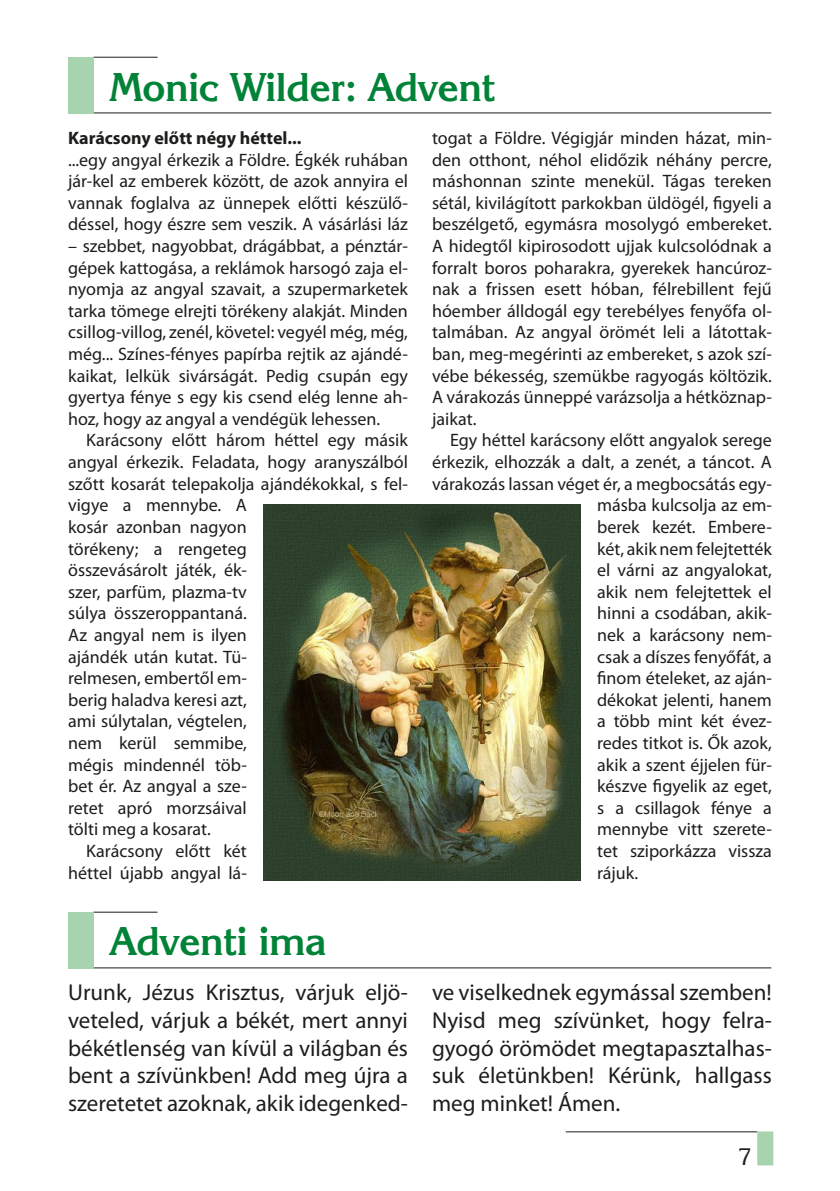
<style>
.page{position:relative;width:840px;height:1191px;background:#fff}
.page>*{position:absolute;margin:0;border:0;box-sizing:border-box;transform-origin:0 0}
.t1{font:40px "Korinna HU Bold";color:#008237}
.t2{font:24px "Korinna HU";color:#1d1d1b}
.t3{font:23px/27.6px "Myriad Pro";color:#1d1d1b;text-align:justify}
.t4{font:18px/21.6px "Myriad Pro";color:#1d1d1b;text-align:justify}
.t5{font:700 18px "Myriad Pro";color:#1d1d1b}
</style>
<div class="page">
<hr style="left:565px;top:1131px;width:191px;height:1px;background:#1d1d1b">
<div style="left:756px;top:1131px;width:16px;height:34px;background:#a8d3af"></div>
<hr style="left:93px;top:57px;width:64px;height:1px;background:#1d1d1b">
<hr style="left:93px;top:112px;width:677px;height:1px;background:#1d1d1b">
<div style="left:68px;top:57px;width:25px;height:56px;background:#a8d3af"></div>
<hr style="left:93px;top:911px;width:64px;height:1px;background:#1d1d1b">
<hr style="left:93px;top:967px;width:677px;height:1px;background:#1d1d1b">
<div style="left:68px;top:911px;width:25px;height:57px;background:#a8d3af"></div>
<img style="left:264px;top:505px;width:316px;height:375px">
<h1 class="t1" style="left:110px;top:62px;width:386px">Monic Wilder: Advent</h1>
<p class="t5" style="left:68px;top:126px;width:235px">Karácsony előtt négy héttel...</p>
<p class="t4" style="left:68px;top:148px;width:341px">...egy angyal érkezik a Földre. Égkék ruhában jár-kel az emberek között, de azok annyira el vannak foglalva az ünnepek előtti készülő&shy;déssel, hogy észre sem veszik. A vásárlási láz</p>
<p class="t4" style="left:68px;top:235px;width:341px">– szebbet, nagyobbat, drágábbat, a pénztár&shy;gépek kattogása, a reklámok harsogó zaja el&shy;nyomja az angyal szavait, a szupermarketek tarka tömege elrejti törékeny alakját. Minden csillog-villog, zenél, követel: vegyél még, még, még... Színes-fényes papírba rejtik az ajándé&shy;kaikat, lelkük sivárságát. Pedig csupán egy gyertya fénye s egy kis csend elég lenne ah&shy;hoz, hogy az angyal a vendégük lehessen.</p>
<p class="t4" style="left:86px;top:429px;width:323px">Karácsony előtt három héttel egy másik</p>
<p class="t4" style="left:68px;top:451px;width:341px">angyal érkezik. Feladata, hogy aranyszálból</p>
<p class="t4" style="left:68px;top:472px;width:341px">szőtt kosarát telepakolja ajándékokkal, s fel-</p>
<p class="t4" style="left:68px;top:494px;width:180px">vigye a mennybe. A</p>
<p class="t4" style="left:68px;top:516px;width:180px">kosár azonban nagyon</p>
<p class="t4" style="left:68px;top:537px;width:180px">törékeny; a rengeteg</p>
<p class="t4" style="left:68px;top:559px;width:180px">összevásárolt játék, ék-</p>
<p class="t4" style="left:68px;top:580px;width:180px">szer, parfüm, plazma-tv</p>
<p class="t4" style="left:68px;top:602px;width:180px">súlya összeroppantaná.</p>
<p class="t4" style="left:68px;top:624px;width:180px">Az angyal nem is ilyen</p>
<p class="t4" style="left:68px;top:645px;width:180px">ajándék után kutat. Tü-</p>
<p class="t4" style="left:68px;top:667px;width:180px">relmesen, embertől em-</p>
<p class="t4" style="left:68px;top:688px;width:180px">berig haladva keresi azt,</p>
<p class="t4" style="left:68px;top:710px;width:180px">ami súlytalan, végtelen,</p>
<p class="t4" style="left:68px;top:732px;width:180px">nem kerül semmibe,</p>
<p class="t4" style="left:68px;top:753px;width:180px">mégis mindennél töb-</p>
<p class="t4" style="left:68px;top:775px;width:180px">bet ér. Az angyal a sze-</p>
<p class="t4" style="left:68px;top:796px;width:180px">retet apró morzsáival</p>
<p class="t4" style="left:68px;top:818px;width:144px">tölti meg a kosarat.</p>
<p class="t4" style="left:86px;top:840px;width:162px">Karácsony előtt két</p>
<p class="t4" style="left:68px;top:861px;width:180px">héttel újabb angyal lá-</p>
<h1 class="t1" style="left:110px;top:917px;width:217px">Adventi ima</h1>
<p class="t4" style="left:432px;top:127px;width:341px">togat a Földre. Végigjár minden házat, min&shy;den otthont, néhol elidőzik néhány percre, máshonnan szinte menekül. Tágas tereken sétál, kivilágított parkokban üldögél, figyeli a beszélgető, egymásra mosolygó embereket.<br>A hidegtől kipirosodott ujjak kulcsolódnak a forralt boros poharakra, gyerekek hancúroz&shy;nak a frissen esett hóban, félrebillent fejű hóember álldogál egy terebélyes fenyőfa ol&shy;talmában. Az angyal örömét leli a látottak&shy;ban, meg-megérinti az embereket, s azok szí&shy;vébe békesség, szemükbe ragyogás költözik.<br>A várakozás ünneppé varázsolja a hétköznap&shy;jaikat.</p>
<p class="t4" style="left:450px;top:429px;width:323px">Egy héttel karácsony előtt angyalok serege</p>
<p class="t4" style="left:432px;top:451px;width:341px">érkezik, elhozzák a dalt, a zenét, a táncot. A</p>
<p class="t4" style="left:432px;top:472px;width:341px">várakozás lassan véget ér, a megbocsátás egy-</p>
<p class="t4" style="left:597px;top:494px;width:176px">másba kulcsolja az em-</p>
<p class="t4" style="left:597px;top:516px;width:176px">berek kezét. Embere-</p>
<p class="t4" style="left:597px;top:537px;width:176px">két, akik nem felejtették</p>
<p class="t4" style="left:597px;top:559px;width:176px">el várni az angyalokat,</p>
<p class="t4" style="left:597px;top:580px;width:176px">akik nem felejtettek el</p>
<p class="t4" style="left:597px;top:602px;width:176px">hinni a csodában, akik-</p>
<p class="t4" style="left:597px;top:624px;width:176px">nek a karácsony nem-</p>
<p class="t4" style="left:597px;top:645px;width:176px">csak a díszes fenyőfát, a</p>
<p class="t4" style="left:597px;top:667px;width:176px">finom ételeket, az aján-</p>
<p class="t4" style="left:597px;top:688px;width:176px">dékokat jelenti, hanem</p>
<p class="t4" style="left:597px;top:710px;width:176px">a több mint két évez-</p>
<p class="t4" style="left:597px;top:732px;width:176px">redes titkot is. Ők azok,</p>
<p class="t4" style="left:597px;top:753px;width:176px">akik a szent éjjelen für-</p>
<p class="t4" style="left:597px;top:775px;width:176px">készve figyelik az eget,</p>
<p class="t4" style="left:597px;top:796px;width:176px">s a csillagok fénye a</p>
<p class="t4" style="left:597px;top:818px;width:176px">mennybe vitt szerete-</p>
<p class="t4" style="left:597px;top:840px;width:176px">tet sziporkázza vissza</p>
<p class="t4" style="left:597px;top:861px;width:43px">rájuk.</p>
<p class="t3" style="left:68px;top:978px;width:341px">Urunk, Jézus Krisztus, várjuk eljö&shy;veteled, várjuk a békét, mert annyi békétlenség van kívül a világban és bent a szívünkben! Add meg újra a szeretetet azoknak, akik idegenked-</p>
<p class="t3" style="left:432px;top:978px;width:341px">ve viselkednek egymással szemben!<br>Nyisd meg szívünket, hogy felra&shy;gyogó örömödet megtapasztalhas&shy;suk életünkben! Kérünk, hallgass meg minket! Ámen.</p>
<h2 class="t2" style="left:738px;top:1142px;width:15px">7</h2>
</div>
